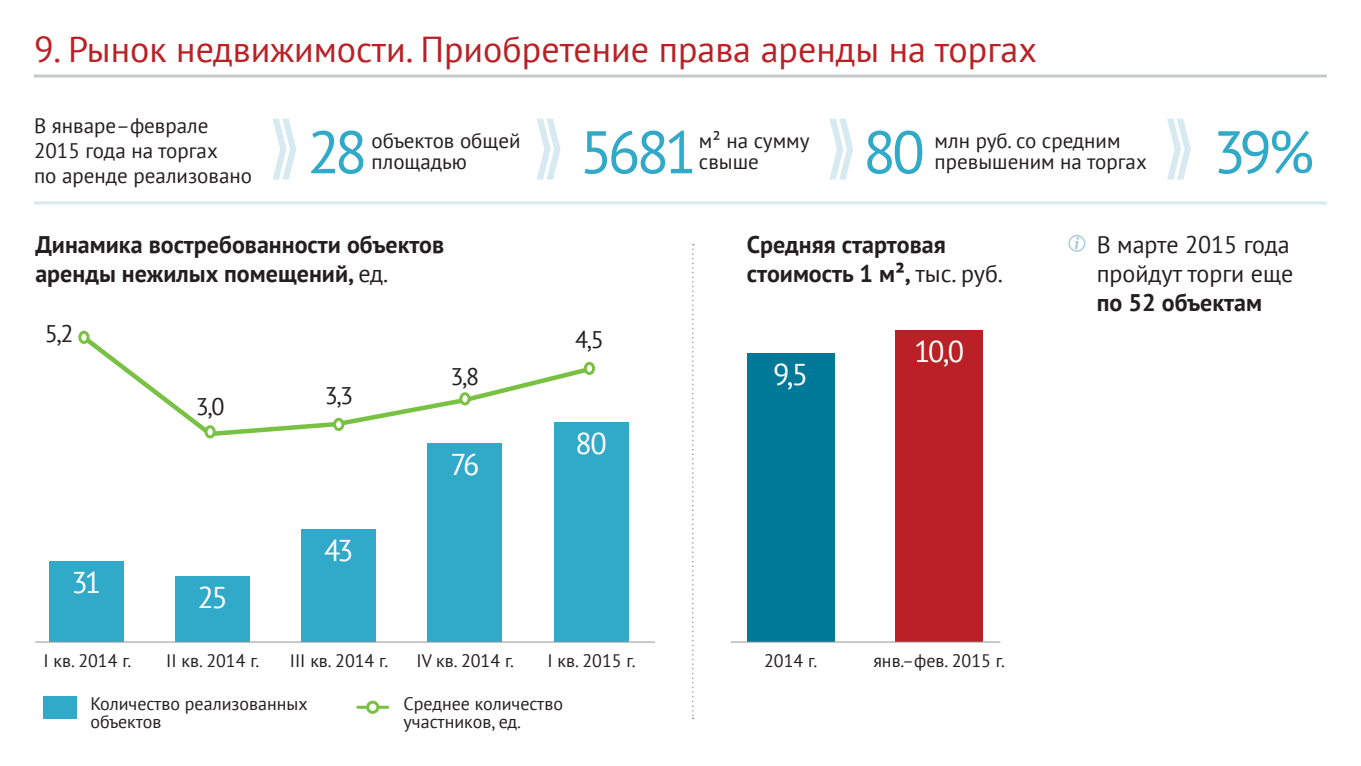
<style>
.page{position:relative;width:1361px;height:766px;background:#fff}
.page>*{position:absolute;margin:0;border:0;box-sizing:border-box;transform-origin:0 0}
.t1{font:60px "PT Sans";letter-spacing:-.08em;color:#31a9c8}
.t2{font:36px "PT Sans";color:#ba2126}
.t3{font:30px "PT Sans";letter-spacing:-.095em;color:#fff}
.t4{font:700 24px/28.8px "PT Sans";color:#231f20}
.t5{font:24px/28.8px "PT Sans";color:#231f20}
.t6{font:21px/21px "PT Sans";color:#231f20}
.t7{font:18px/18px "PT Sans";color:#231f20}
.s1{font-weight:400}
</style>
<div class="page">
<hr style="left:34px;top:74px;width:1293px;height:3px;background:#c7c8ca">
<div style="left:49px;top:561px;width:74px;height:80px;background:#31a9c8"></div>
<div style="left:747px;top:353px;width:87px;height:288px;background:#007897"></div>
<div style="left:175px;top:576px;width:75px;height:65px;background:#31a9c8"></div>
<div style="left:895px;top:330px;width:88px;height:311px;background:#ba2126"></div>
<div style="left:301px;top:529px;width:75px;height:112px;background:#31a9c8"></div>
<div style="left:428px;top:443px;width:74px;height:198px;background:#31a9c8"></div>
<div style="left:554px;top:422px;width:74px;height:219px;background:#31a9c8"></div>
<hr style="left:35px;top:641px;width:620px;height:1px;background:#939598">
<hr style="left:731px;top:641px;width:269px;height:1px;background:#939598">
<div style="left:43px;top:696px;width:33px;height:22px;background:#31a9c8"></div>
<hr style="left:358px;top:705px;width:30px;height:3px;background:#79c142">
<div style="left:368px;top:702px;width:10px;height:10px;background:#fff;border-radius:50%"></div>
<div style="left:366px;top:700px;width:13px;height:13px;border:3px solid #79c142;border-radius:50%"></div>
<svg style="left:692px;top:244px;width:2px;height:475px"></svg>
<svg style="left:272px;top:119px;width:24px;height:60px"></svg>
<svg style="left:537px;top:119px;width:23px;height:60px"></svg>
<svg style="left:829px;top:119px;width:24px;height:60px"></svg>
<svg style="left:1167px;top:119px;width:24px;height:60px"></svg>
<hr style="left:34px;top:201px;width:1293px;height:3px;background:#d7e9f1">
<svg style="left:81px;top:339px;width:514px;height:100px"></svg>
<div style="left:585px;top:363px;width:8px;height:10px;background:#fff;border-radius:50%"></div>
<div style="left:584px;top:362px;width:11px;height:13px;border:3px solid #79c142;border-radius:50%"></div>
<div style="left:461px;top:393px;width:8px;height:11px;background:#fff;border-radius:50%"></div>
<div style="left:459px;top:392px;width:11px;height:13px;border:3px solid #79c142;border-radius:50%"></div>
<div style="left:335px;top:419px;width:8px;height:10px;background:#fff;border-radius:50%"></div>
<div style="left:333px;top:417px;width:11px;height:14px;border:3px solid #79c142;border-radius:50%"></div>
<div style="left:206px;top:426px;width:8px;height:11px;background:#fff;border-radius:50%"></div>
<div style="left:204px;top:425px;width:12px;height:13px;border:3px solid #79c142;border-radius:50%"></div>
<div style="left:80px;top:332px;width:8px;height:10px;background:#fff;border-radius:50%"></div>
<div style="left:78px;top:330px;width:12px;height:14px;border:3px solid #79c142;border-radius:50%"></div>
<svg style="left:1068px;top:235px;width:17px;height:17px"></svg>
<h2 class="t2" style="left:34px;top:26px;width:1004px">9. Рынок недвижимости. Приобретение права аренды на торгах</h2>
<p class="t6" style="left:34px;top:112px;width:220px;line-height:25.2px">В январе–феврале<br>2015 года на торгах<br>по аренде реализовано</p>
<h1 class="t1" style="left:307px;top:114px;width:62px">28</h1>
<h1 class="t1" style="left:580px;top:114px;width:119px">5681</h1>
<h1 class="t1" style="left:863px;top:114px;width:63px">80</h1>
<h1 class="t1" style="left:1213px;top:114px;width:103px">39%</h1>
<p class="t6" style="left:371px;top:129px;width:150px">объектов общей площадью</p>
<p class="t6" style="left:699px;top:129px;width:112px">м² на сумму свыше</p>
<p class="t6" style="left:934px;top:129px;width:214px">млн руб. со средним превышеним на торгах</p>
<h3 class="t4" style="left:35px;top:229px;width:410px">Динамика востребованности объектов аренды нежилых помещений, <span class="s1">ед.</span></h3>
<h3 class="t4" style="left:747px;top:229px;width:257px">Средняя стартовая стоимость 1 м², <span class="s1">тыс. руб.</span></h3>
<h3 class="t5" style="left:45px;top:319px;width:30px">5,2</h3>
<h3 class="t5" style="left:575px;top:324px;width:30px">4,5</h3>
<h3 class="t3" style="left:914px;top:332px;width:51px">10,0</h3>
<h3 class="t3" style="left:773px;top:355px;width:36px">9,5</h3>
<h3 class="t5" style="left:450px;top:361px;width:30px">3,8</h3>
<h3 class="t5" style="left:196px;top:391px;width:30px">3,0</h3>
<h3 class="t5" style="left:325px;top:381px;width:30px">3,3</h3>
<h3 class="t3" style="left:71px;top:562px;width:31px">31</h3>
<h3 class="t3" style="left:197px;top:578px;width:32px">25</h3>
<h3 class="t3" style="left:324px;top:531px;width:31px">43</h3>
<h3 class="t3" style="left:450px;top:445px;width:31px">76</h3>
<h3 class="t3" style="left:575px;top:424px;width:33px">80</h3>
<p class="t7" style="left:43px;top:651px;width:90px">I кв. 2014 г.</p>
<p class="t7" style="left:166px;top:651px;width:95px">II кв. 2014 г.</p>
<p class="t7" style="left:290px;top:651px;width:100px">III кв. 2014 г.</p>
<p class="t7" style="left:416px;top:651px;width:99px">IV кв. 2014 г.</p>
<p class="t7" style="left:547px;top:651px;width:90px">I кв. 2015 г.</p>
<p class="t7" style="left:764px;top:651px;width:55px">2014 г.</p>
<p class="t7" style="left:873px;top:651px;width:133px">янв.–фев. 2015 г.</p>
<p class="t7" style="left:90px;top:694px;width:219px">Количество реализованных объектов</p>
<p class="t7" style="left:403px;top:694px;width:161px">Среднее количество участников, ед.</p>
<h3 class="t5" style="left:1097px;top:229px;width:198px">В марте 2015 года пройдут торги еще</h3>
<h3 class="t4" style="left:1097px;top:287px;width:167px">по 52 объектам</h3>
</div>
